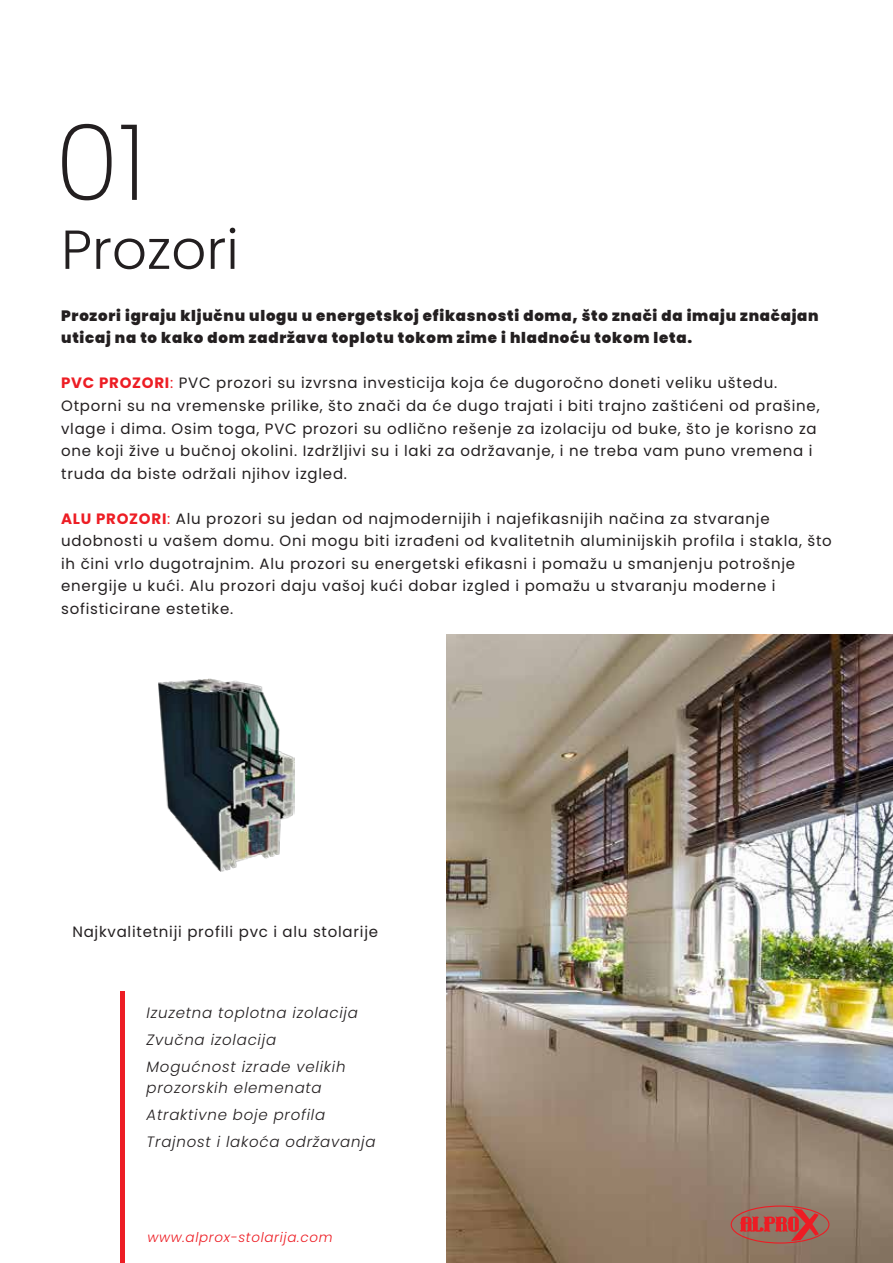
<style>
.page{position:relative;width:893px;height:1263px;background:#fff}
.page>*{position:absolute;margin:0;border:0;box-sizing:border-box;transform-origin:0 0}
.t1{font:200 105.75px "Poppins";color:#231f20}
.t2{font:300 54.75px "Poppins";color:#231f20}
.t3{font:15px/22.5px "Poppins";letter-spacing:.05em;color:#231f20}
.t4{font:900 15px/22.5px "Poppins";letter-spacing:.05em;color:#231f20}
.t5{font:italic 300 15px/27px "Poppins";letter-spacing:.05em;color:#231f20}
.t6{font:italic 300 13.5px "Poppins";letter-spacing:.05em;color:#ed1d24}
.s1{font-weight:700;color:#ed1d24}
.s2{color:#ed1d24}
</style>
<div class="page">
<img style="left:447px;top:635px;width:446px;height:628px">
<hr style="left:120px;top:992px;width:4px;height:271px;background:#ed1d24">
<img style="left:158px;top:678px;width:136px;height:193px">
<div style="left:731px;top:1205px;width:98px;height:38px;border:1px solid #ed1c24;border-radius:50%"></div>
<svg style="left:740px;top:1208px;width:79px;height:33px;background:#b2544d"></svg>
<h1 class="t1" style="left:55px;top:101px;width:93px">01</h1>
<h2 class="t2" style="left:61px;top:218px;width:179px">Prozori</h2>
<p class="t4" style="left:61px;top:305px;width:759px">Prozori igraju ključnu ulogu u energetskoj efikasnosti doma, što znači da imaju značajan uticaj na to kako dom zadržava toplotu tokom zime i hladnoću tokom leta.</p>
<p class="t3" style="left:61px;top:372px;width:760px"><span class="s1">PVC PROZORI</span><span class="s2">:</span> PVC prozori su izvrsna investicija koja će dugoročno doneti veliku uštedu.<br>Otporni su na vremenske prilike, što znači da će dugo trajati i biti trajno zaštićeni od prašine, vlage i dima. Osim toga, PVC prozori su odlično rešenje za izolaciju od buke, što je korisno za one koji žive u bučnoj okolini. Izdržljivi su i laki za održavanje, i ne treba vam puno vremena i truda da biste održali njihov izgled.</p>
<p class="t3" style="left:61px;top:507px;width:772px"><span class="s1">ALU PROZORI</span><span class="s2">:</span> Alu prozori su jedan od najmodernijih i najefikasnijih načina za stvaranje udobnosti u vašem domu. Oni mogu biti izrađeni od kvalitetnih aluminijskih profila i stakla, što ih čini vrlo dugotrajnim. Alu prozori su energetski efikasni i pomažu u smanjenju potrošnje energije u kući. Alu prozori daju vašoj kući dobar izgled i pomažu u stvaranju moderne i sofisticirane estetike.</p>
<p class="t3" style="left:72px;top:920px;width:307px">Najkvalitetniji profili pvc i alu stolarije</p>
<p class="t5" style="left:147px;top:999px;width:213px">Izuzetna toplotna izolacija<br>Zvučna izolacija<br>Mogućnost izrade velikih</p>
<p class="t5" style="left:147px;top:1074px;width:231px">prozorskih elemenata<br>Atraktivne boje profila<br>Trajnost i lakoća održavanja</p>
<p class="t6" style="left:147px;top:1229px;width:187px">www.alprox-stolarija.com</p>
</div>
